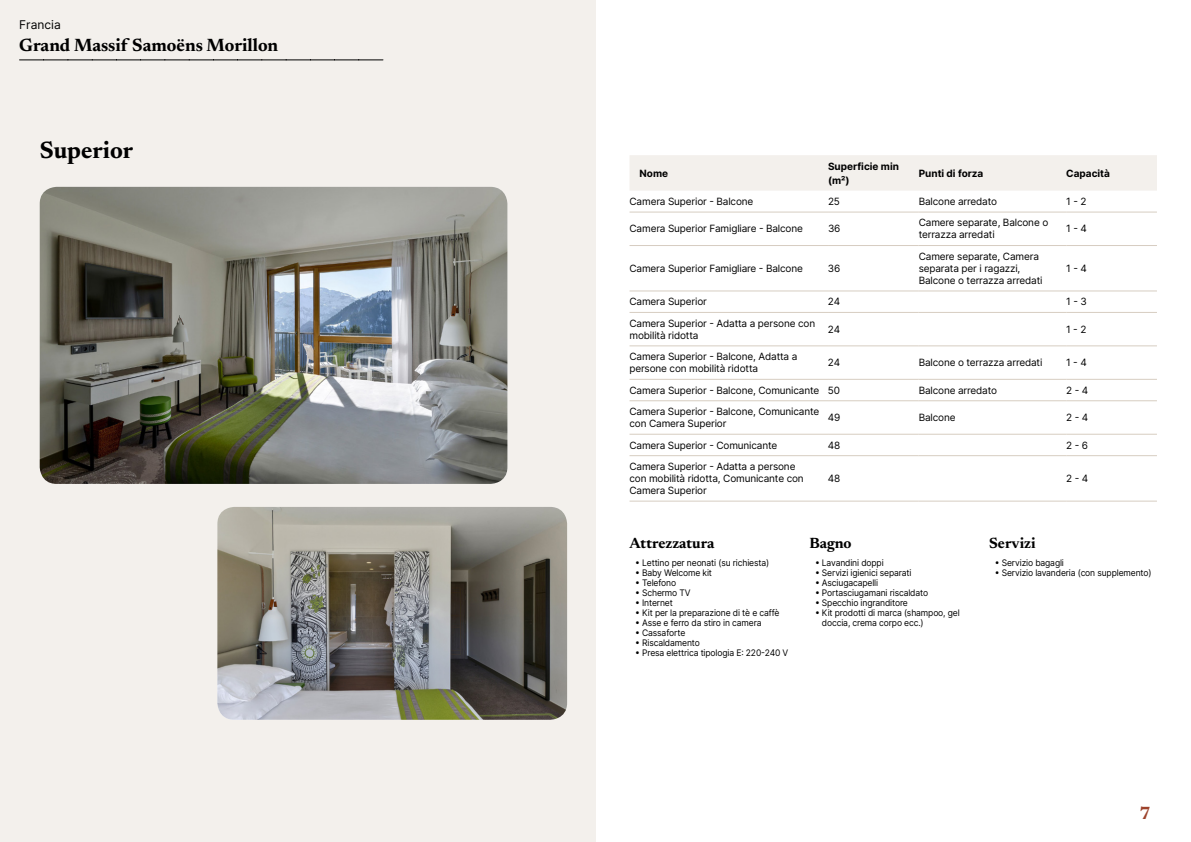
<style>
.page{position:relative;width:1191px;height:842px;background:#fff}
.page>*{position:absolute;margin:0;border:0;box-sizing:border-box;transform-origin:0 0}
.t1{font:700 24px "Newsreader 24 pt";color:#000}
.t2{font:700 18px "Newsreader 24 pt";color:#000}
.t3{font:700 18px "Newsreader 24 pt";color:#9d432c}
.t4{font:700 15px "Newsreader 24 pt";color:#000}
.t5{font:12px "Inter";color:#000}
.t6{font:10px/12px "Inter";letter-spacing:-.015em;color:#000}
.t7{font:700 10px/14px "Inter";color:#000}
.t8{font:9px/10px "Inter";letter-spacing:-.015em;color:#000;scale:.95 1}
</style>
<div class="page">
<div style="left:0;top:0;width:595px;height:842px;background:#f3f0ec"></div>
<img style="left:40px;top:187px;width:467px;height:297px">
<img style="left:217px;top:507px;width:350px;height:213px">
<svg style="left:20px;top:60px;width:363px;height:1px"></svg>
<div style="left:630px;top:155px;width:527px;height:36px;background:#f3f0ec"></div>
<hr style="left:629px;top:212px;width:199px;height:1px;background:#d7cdc1">
<hr style="left:828px;top:212px;width:90px;height:1px;background:#d7cdc1">
<hr style="left:918px;top:212px;width:148px;height:1px;background:#d7cdc1">
<hr style="left:1066px;top:212px;width:91px;height:1px;background:#d7cdc1">
<hr style="left:629px;top:245px;width:199px;height:1px;background:#d7cdc1">
<hr style="left:828px;top:245px;width:90px;height:1px;background:#d7cdc1">
<hr style="left:918px;top:245px;width:148px;height:1px;background:#d7cdc1">
<hr style="left:1066px;top:245px;width:91px;height:1px;background:#d7cdc1">
<hr style="left:629px;top:290px;width:199px;height:1px;background:#d7cdc1">
<hr style="left:828px;top:290px;width:90px;height:1px;background:#d7cdc1">
<hr style="left:918px;top:290px;width:148px;height:1px;background:#d7cdc1">
<hr style="left:1066px;top:290px;width:91px;height:1px;background:#d7cdc1">
<hr style="left:629px;top:312px;width:199px;height:1px;background:#d7cdc1">
<hr style="left:828px;top:312px;width:90px;height:1px;background:#d7cdc1">
<hr style="left:918px;top:312px;width:148px;height:1px;background:#d7cdc1">
<hr style="left:1066px;top:312px;width:91px;height:1px;background:#d7cdc1">
<hr style="left:629px;top:345px;width:199px;height:1px;background:#d7cdc1">
<hr style="left:828px;top:345px;width:90px;height:1px;background:#d7cdc1">
<hr style="left:918px;top:345px;width:148px;height:1px;background:#d7cdc1">
<hr style="left:1066px;top:345px;width:91px;height:1px;background:#d7cdc1">
<hr style="left:629px;top:379px;width:199px;height:1px;background:#d7cdc1">
<hr style="left:828px;top:379px;width:90px;height:1px;background:#d7cdc1">
<hr style="left:918px;top:379px;width:148px;height:1px;background:#d7cdc1">
<hr style="left:1066px;top:379px;width:91px;height:1px;background:#d7cdc1">
<hr style="left:629px;top:400px;width:199px;height:1px;background:#d7cdc1">
<hr style="left:828px;top:400px;width:90px;height:1px;background:#d7cdc1">
<hr style="left:918px;top:400px;width:148px;height:1px;background:#d7cdc1">
<hr style="left:1066px;top:400px;width:91px;height:1px;background:#d7cdc1">
<hr style="left:629px;top:434px;width:199px;height:1px;background:#d7cdc1">
<hr style="left:828px;top:434px;width:90px;height:1px;background:#d7cdc1">
<hr style="left:918px;top:434px;width:148px;height:1px;background:#d7cdc1">
<hr style="left:1066px;top:434px;width:91px;height:1px;background:#d7cdc1">
<hr style="left:629px;top:455px;width:199px;height:1px;background:#d7cdc1">
<hr style="left:828px;top:455px;width:90px;height:1px;background:#d7cdc1">
<hr style="left:918px;top:455px;width:148px;height:1px;background:#d7cdc1">
<hr style="left:1066px;top:455px;width:91px;height:1px;background:#d7cdc1">
<hr style="left:629px;top:501px;width:199px;height:1px;background:#d7cdc1">
<hr style="left:828px;top:501px;width:90px;height:1px;background:#d7cdc1">
<hr style="left:918px;top:501px;width:148px;height:1px;background:#d7cdc1">
<hr style="left:1066px;top:501px;width:91px;height:1px;background:#d7cdc1">
<p class="t5" style="left:19px;top:15px;width:43px">Francia</p>
<h2 class="t2" style="left:19px;top:32px;width:260px">Grand Massif Samoëns Morillon</h2>
<h1 class="t1" style="left:40px;top:133px;width:95px">Superior</h1>
<p class="t7" style="left:639px;top:166px;width:30px">Nome</p>
<p class="t7" style="left:828px;top:159px;width:72px">Superficie min (m²)</p>
<p class="t7" style="left:918px;top:166px;width:66px">Punti di forza</p>
<p class="t7" style="left:1066px;top:166px;width:45px">Capacità</p>
<p class="t6" style="left:629px;top:195px;width:125px">Camera Superior - Balcone</p>
<p class="t6" style="left:828px;top:195px;width:13px">25</p>
<p class="t6" style="left:918px;top:195px;width:80px">Balcone arredato</p>
<p class="t6" style="left:1066px;top:195px;width:22px">1 - 2</p>
<p class="t6" style="left:629px;top:223px;width:175px">Camera Superior Famigliare - Balcone</p>
<p class="t6" style="left:828px;top:223px;width:14px">36</p>
<p class="t6" style="left:918px;top:217px;width:131px">Camere separate, Balcone o terrazza arredati</p>
<p class="t6" style="left:1066px;top:223px;width:22px">1 - 4</p>
<p class="t6" style="left:629px;top:262px;width:175px">Camera Superior Famigliare - Balcone</p>
<p class="t6" style="left:828px;top:262px;width:14px">36</p>
<p class="t6" style="left:918px;top:250px;width:125px">Camere separate, Camera separata per i ragazzi,<br>Balcone o terrazza arredati</p>
<p class="t6" style="left:1066px;top:262px;width:22px">1 - 4</p>
<p class="t6" style="left:629px;top:295px;width:79px">Camera Superior</p>
<p class="t6" style="left:828px;top:295px;width:14px">24</p>
<p class="t6" style="left:1066px;top:295px;width:22px">1 - 3</p>
<p class="t6" style="left:629px;top:317px;width:187px">Camera Superior - Adatta a persone con mobilità ridotta</p>
<p class="t6" style="left:828px;top:323px;width:14px">24</p>
<p class="t6" style="left:1066px;top:323px;width:22px">1 - 2</p>
<p class="t6" style="left:629px;top:350px;width:169px">Camera Superior - Balcone, Adatta a persone con mobilità ridotta</p>
<p class="t6" style="left:828px;top:356px;width:14px">24</p>
<p class="t6" style="left:918px;top:356px;width:125px">Balcone o terrazza arredati</p>
<p class="t6" style="left:1066px;top:356px;width:22px">1 - 4</p>
<p class="t6" style="left:629px;top:384px;width:212px">Camera Superior - Balcone, Comunicante 50</p>
<p class="t6" style="left:918px;top:384px;width:80px">Balcone arredato</p>
<p class="t6" style="left:1066px;top:384px;width:24px">2 - 4</p>
<p class="t6" style="left:629px;top:405px;width:191px">Camera Superior - Balcone, Comunicante con Camera Superior</p>
<p class="t6" style="left:828px;top:411px;width:14px">49</p>
<p class="t6" style="left:918px;top:411px;width:38px">Balcone</p>
<p class="t6" style="left:1066px;top:411px;width:24px">2 - 4</p>
<p class="t6" style="left:629px;top:439px;width:149px">Camera Superior - Comunicante</p>
<p class="t6" style="left:828px;top:439px;width:14px">48</p>
<p class="t6" style="left:1066px;top:439px;width:23px">2 - 6</p>
<p class="t6" style="left:629px;top:460px;width:176px">Camera Superior - Adatta a persone con mobilità ridotta, Comunicante con<br>Camera Superior</p>
<p class="t6" style="left:828px;top:472px;width:14px">48</p>
<p class="t6" style="left:1066px;top:472px;width:24px">2 - 4</p>
<h3 class="t4" style="left:629px;top:532px;width:86px">Attrezzatura</h3>
<p class="t8" style="left:635px;top:558px;width:143px">• Lettino per neonati (su richiesta)</p>
<p class="t8" style="left:635px;top:568px;width:82px">• Baby Welcome kit</p>
<p class="t8" style="left:635px;top:578px;width:45px">• Telefono</p>
<p class="t8" style="left:635px;top:588px;width:60px">• Schermo TV</p>
<p class="t8" style="left:635px;top:598px;width:41px">• Internet</p>
<p class="t8" style="left:635px;top:608px;width:153px">• Kit per la preparazione di tè e caffè</p>
<p class="t8" style="left:635px;top:618px;width:134px">• Asse e ferro da stiro in camera</p>
<p class="t8" style="left:635px;top:628px;width:54px">• Cassaforte</p>
<p class="t8" style="left:635px;top:638px;width:70px">• Riscaldamento</p>
<p class="t8" style="left:635px;top:648px;width:163px">• Presa elettrica tipologia E: 220-240 V</p>
<h3 class="t4" style="left:809px;top:532px;width:44px">Bagno</h3>
<p class="t8" style="left:815px;top:558px;width:74px">• Lavandini doppi</p>
<p class="t8" style="left:815px;top:568px;width:103px">• Servizi igienici separati</p>
<p class="t8" style="left:815px;top:578px;width:68px">• Asciugacapelli</p>
<p class="t8" style="left:815px;top:588px;width:121px">• Portasciugamani riscaldato</p>
<p class="t8" style="left:815px;top:598px;width:99px">• Specchio ingranditore</p>
<p class="t8" style="left:822px;top:608px;width:147px;text-indent:-7px">• Kit prodotti di marca (shampoo, gel doccia, crema corpo ecc.)</p>
<h3 class="t4" style="left:989px;top:532px;width:48px">Servizi</h3>
<p class="t8" style="left:994px;top:558px;width:74px">• Servizio bagagli</p>
<p class="t8" style="left:994px;top:568px;width:166px">• Servizio lavanderia (con supplemento)</p>
<h2 class="t3" style="left:1139px;top:800px;width:13px">7</h2>
</div>
